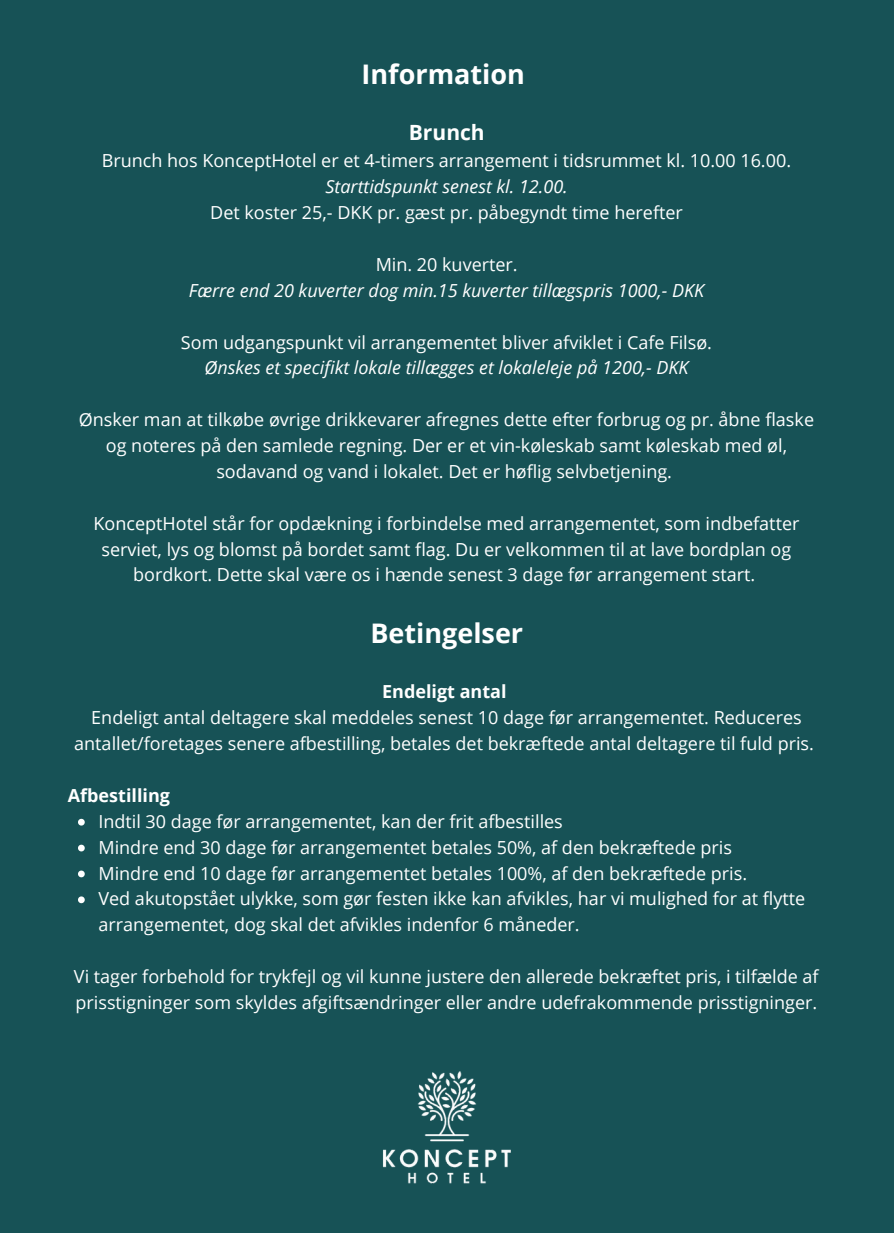
<style>
.page{position:relative;width:894px;height:1233px;background:#fff}
.page>*{position:absolute;margin:0;border:0;box-sizing:border-box;transform-origin:0 0}
.t1{font:700 27px "Open Sans";color:#fff}
.t2{font:700 21px "Open Sans";color:#fff}
.t3{font:18px/25.8px "Open Sans";color:#fff;text-align:center}
.t4{font:italic 18px "Open Sans";color:#fff}
.t5{font:700 18px "Open Sans";color:#fff}
</style>
<div class="page">
<div style="left:0;top:0;width:893px;height:1233px;background:#175256"></div>
<svg style="left:78px;top:819px;width:7px;height:7px"></svg>
<svg style="left:78px;top:845px;width:7px;height:6px"></svg>
<svg style="left:78px;top:871px;width:7px;height:6px"></svg>
<svg style="left:78px;top:896px;width:7px;height:7px"></svg>
<img style="left:383px;top:1071px;width:128px;height:113px">
<h1 class="t1" style="left:361px;top:55px;width:165px">Information</h1>
<p class="t2" style="left:409px;top:118px;width:77px">Brunch</p>
<p class="t3" style="left:102px;top:148px;width:690px">Brunch hos KonceptHotel er et 4-timers arrangement i tidsrummet kl. 10.00 16.00.</p>
<p class="t4" style="left:325px;top:174px;width:244px">Starttidspunkt senest kl. 12.00.</p>
<p class="t3" style="left:210px;top:199px;width:474px">Det koster 25,- DKK pr. gæst pr. påbegyndt time herefter</p>
<p class="t3" style="left:375px;top:251px;width:143px">Min. 20 kuverter.</p>
<p class="t4" style="left:189px;top:278px;width:516px">Færre end 20 kuverter dog min.15 kuverter tillægspris 1000,- DKK</p>
<p class="t3" style="left:181px;top:329px;width:532px">Som udgangspunkt vil arrangementet bliver afviklet i Cafe Filsø.</p>
<p class="t4" style="left:204px;top:355px;width:485px">Ønskes et specifikt lokale tillægges et lokaleleje på 1200,- DKK</p>
<p class="t3" style="left:79px;top:406px;width:736px">Ønsker man at tilkøbe øvrige drikkevarer afregnes dette efter forbrug og pr. åbne flaske og noteres på den samlede regning. Der er et vin-køleskab samt køleskab med øl, sodavand og vand i lokalet. Det er høflig selvbetjening.</p>
<p class="t3" style="left:93px;top:510px;width:707px">KonceptHotel står for opdækning i forbindelse med arrangementet, som indbefatter serviet, lys og blomst på bordet samt flag. Du er velkommen til at lave bordplan og bordkort. Dette skal være os i hænde senest 3 dage før arrangement start.</p>
<h1 class="t1" style="left:370px;top:614px;width:154px">Betingelser</h1>
<p class="t5" style="left:382px;top:679px;width:126px">Endeligt antal</p>
<p class="t3" style="left:74px;top:704px;width:741px">Endeligt antal deltagere skal meddeles senest 10 dage før arrangementet. Reduceres antallet/foretages senere afbestilling, betales det bekræftede antal deltagere til fuld pris.</p>
<h2 class="t5" style="left:68px;top:783px;width:104px">Afbestilling</h2>
<p class="t3" style="left:98px;top:808px;width:466px">Indtil 30 dage før arrangementet, kan der frit afbestilles</p>
<p class="t3" style="left:98px;top:834px;width:635px">Mindre end 30 dage før arrangementet betales 50%, af den bekræftede pris</p>
<p class="t3" style="left:98px;top:860px;width:650px">Mindre end 10 dage før arrangementet betales 100%, af den bekræftede pris.</p>
<p class="t3" style="left:98px;top:886px;width:708px;text-align:left">Ved akutopstået ulykke, som gør festen ikke kan afvikles, har vi mulighed for at flytte arrangementet, dog skal det afvikles indenfor 6 måneder.</p>
<p class="t3" style="left:74px;top:963px;width:746px;text-align:left">Vi tager forbehold for trykfejl og vil kunne justere den allerede bekræftet pris, i tilfælde af prisstigninger som skyldes afgiftsændringer eller andre udefrakommende prisstigninger.</p>
</div>
